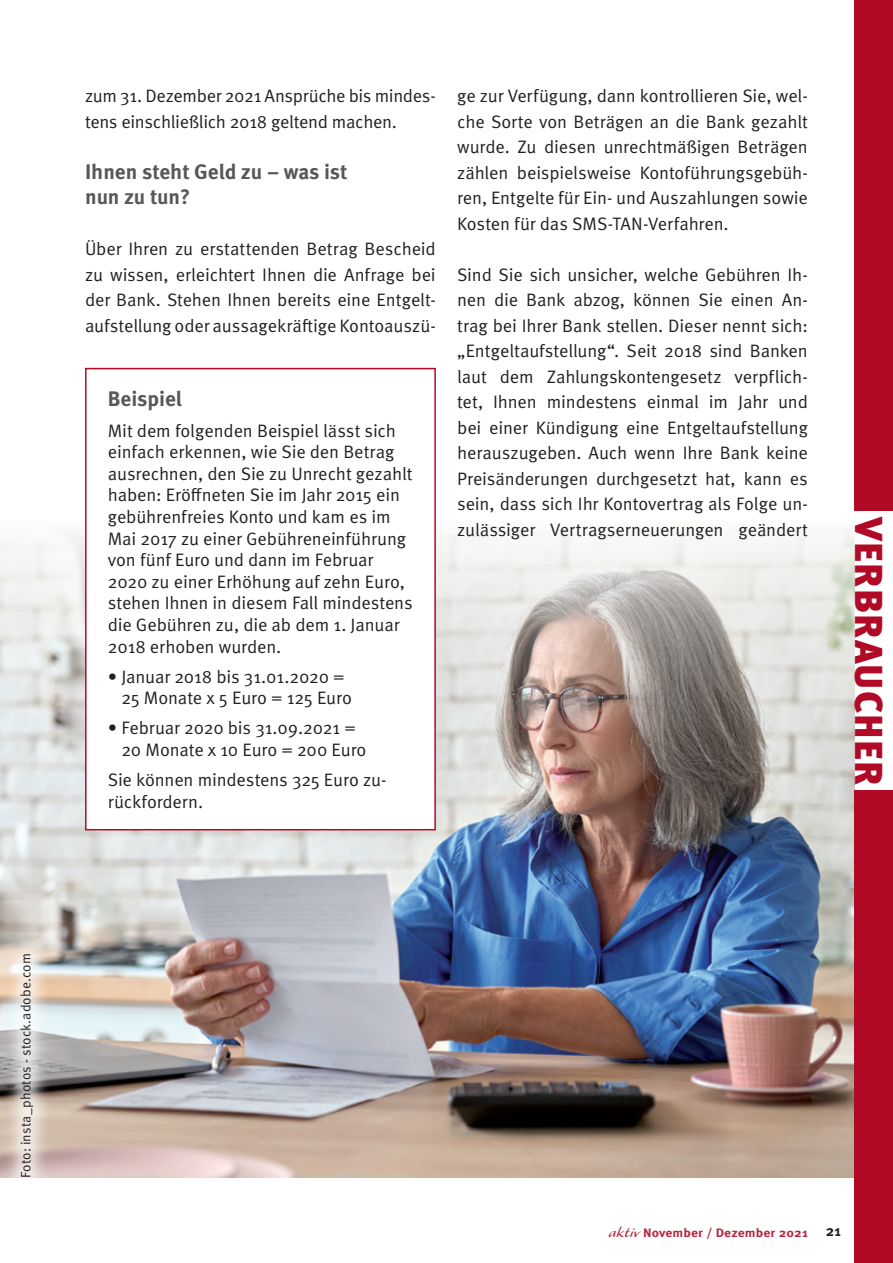
<style>
.page{position:relative;width:893px;height:1263px;background:#fff}
.page>*{position:absolute;margin:0;border:0;box-sizing:border-box;transform-origin:0 0}
.t1{font:900 39px "Meta Pro";letter-spacing:.035em;color:#b00a27}
.Fließtext{font:700 21px/25.5px "Meta Pro";letter-spacing:-.005em;color:#57585a}
.Textkasten_ohne_Grun{font:700 21px "Meta Pro";color:#57585a}
.Fließtext-2{font:18px/25.5px "Meta Pro Norm";letter-spacing:-.01em;color:#231f20;text-align:justify}
.Textkasten_ohne_Grun-2{font:18px/21.6px "Meta Pro Norm";letter-spacing:-.01em;color:#231f20}
.Fließtext-3{font:13.5px "Meta Pro Norm";letter-spacing:.005em;color:#231f20}
.t2{font:700 12.15px "Meta Pro";letter-spacing:.01em;color:#b62841;scale:1.11 1}
.s1{font-family:"Alexa Std";font-weight:400;font-size:16.2px}
.s2{font-size:15px;color:#231f20}
</style>
<div class="page">
<img style="left:1px;top:529px;width:854px;height:648px">
<div style="left:855px;top:0;width:38px;height:510px;background:#b00a27"></div>
<div style="left:855px;top:791px;width:38px;height:472px;background:#b00a27"></div>
<div style="left:86px;top:369px;width:349px;height:461px;background:#fff"></div>
<div style="left:85px;top:368px;width:351px;height:462px;border:2px solid #b00a27"></div>
<div style="left:1px;top:935px;width:52px;height:262px;background:#fff;opacity:.75"></div>
<p class="Fließtext-2" style="left:85px;top:82px;width:352px">zum 31. Dezember 2021 Ansprüche bis mindes&shy;tens einschließlich 2018 geltend machen.</p>
<p class="Fließtext" style="left:85px;top:157px;width:264px">Ihnen steht Geld zu – was ist nun zu tun?</p>
<p class="Fließtext-2" style="left:85px;top:235px;width:352px">Über Ihren zu erstattenden Betrag Bescheid zu wissen, erleichtert Ihnen die Anfrage bei der Bank. Stehen Ihnen bereits eine Entgelt&shy;aufstellung oder aussagekräftige Kontoauszü-</p>
<p class="Textkasten_ohne_Grun" style="left:108px;top:383px;width:76px">Beispiel</p>
<p class="Textkasten_ohne_Grun-2" style="left:108px;top:418px;width:306px">Mit dem folgenden Beispiel lässt sich einfach erkennen, wie Sie den Betrag ausrechnen, den Sie zu Unrecht gezahlt haben: Eröffneten Sie im Jahr 2015 ein gebührenfreies Konto und kam es im Mai 2017 zu einer Gebühreneinführung von fünf Euro und dann im Februar 2020 zu einer Erhöhung auf zehn Euro, stehen Ihnen in diesem Fall mindestens die Gebühren zu, die ab dem 1. Januar 2018 erhoben wurden.</p>
<p class="Textkasten_ohne_Grun-2" style="left:121px;top:664px;width:232px;text-indent:-14px">• Januar 2018 bis 31.01.2020 =<br>25 Monate x 5 Euro = 125 Euro</p>
<p class="Textkasten_ohne_Grun-2" style="left:121px;top:716px;width:247px;text-indent:-14px">• Februar 2020 bis 31.09.2021 =<br>20 Monate x 10 Euro = 200 Euro</p>
<p class="Textkasten_ohne_Grun-2" style="left:108px;top:768px;width:280px">Sie können mindestens 325 Euro zu&shy;rückfordern.</p>
<p class="Fließtext-2" style="left:457px;top:82px;width:352px">ge zur Verfügung, dann kontrollieren Sie, wel&shy;che Sorte von Beträgen an die Bank gezahlt wurde. Zu diesen unrechtmäßigen Beträgen zählen beispielsweise Kontoführungsgebüh&shy;ren, Entgelte für Ein- und Auszahlungen sowie Kosten für das SMS-TAN-Verfahren.</p>
<p class="Fließtext-2" style="left:457px;top:260px;width:352px">Sind Sie sich unsicher, welche Gebühren Ih&shy;nen die Bank abzog, können Sie einen An&shy;trag bei Ihrer Bank stellen. Dieser nennt sich: „Entgeltaufstellung“. Seit 2018 sind Banken laut dem Zahlungskontengesetz verpflich&shy;tet, Ihnen mindestens einmal im Jahr und bei einer Kündigung eine Entgeltaufstellung herauszugeben. Auch wenn Ihre Bank keine Preisänderungen durchgesetzt hat, kann es sein, dass sich Ihr Kontovertrag als Folge un&shy;zulässiger Vertragserneuerungen geändert</p>
<p class="t1" style="left:899px;top:517px;width:270px;rotate:90deg">VERBRAUCHER</p>
<p class="Fließtext-3" style="left:15px;top:1178px;width:226px;rotate:-90deg">Foto: insta_photos - stock.adobe.com</p>
<p class="t2" style="left:608px;top:1223px;width:211px"><span class="s1">aktiv</span> November / Dezember 2021 <span class="s2">21</span></p>
</div>
